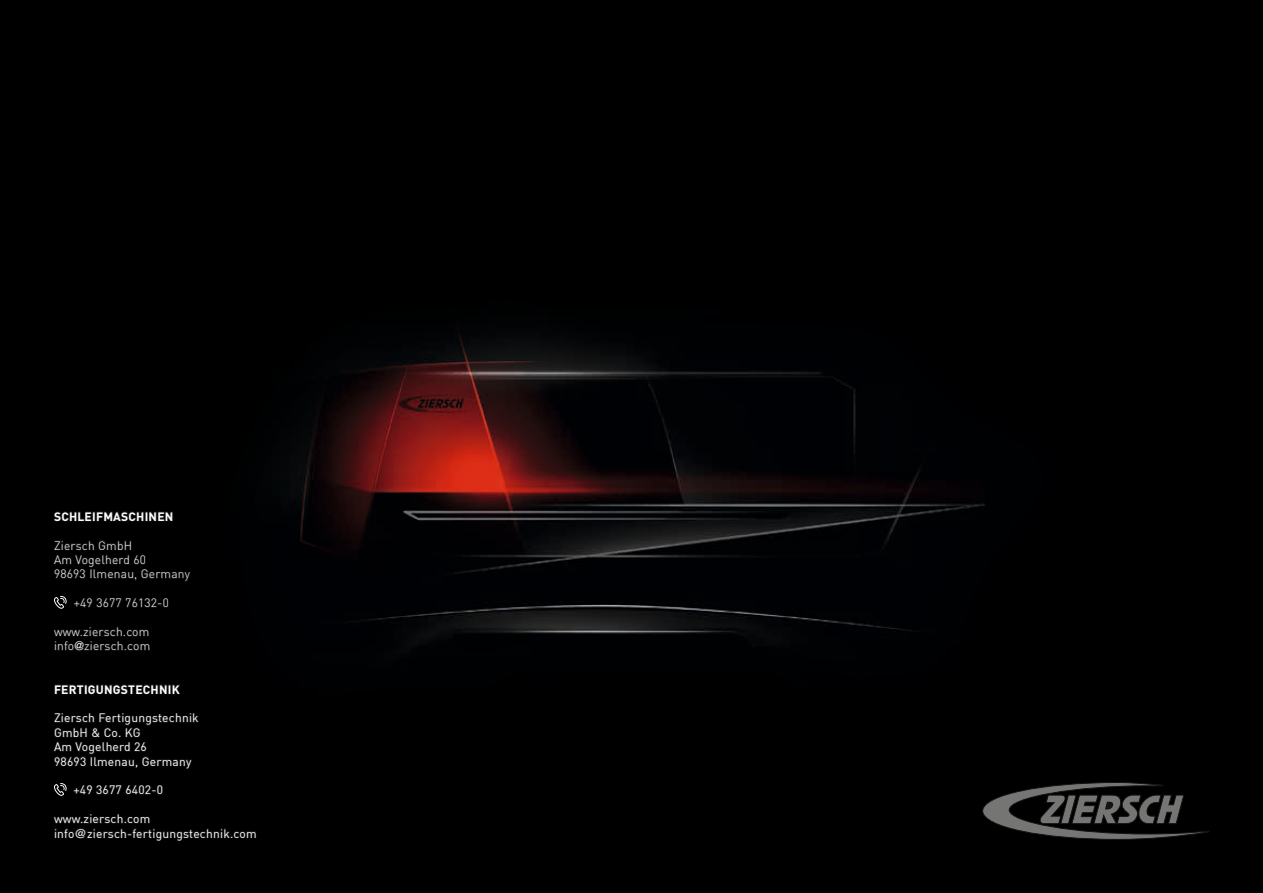
<style>
.page{position:relative;width:1263px;height:893px;background:#000}
.page>*{position:absolute;margin:0;border:0;box-sizing:border-box;transform-origin:0 0}
.t1{font:12px/14.4px "DIN";letter-spacing:.02em;color:#fff}
.t2{font:300 12px/14.4px "DIN";letter-spacing:.02em;color:#fff}
.t3{font:700 12px "DIN";letter-spacing:.02em;color:#fff}
.s1{font-family:"Helvetica"}
</style>
<div class="page">
<svg style="left:54px;top:511px;width:81px;height:11px"></svg>
<svg style="left:54px;top:540px;width:81px;height:39px"></svg>
<svg style="left:74px;top:598px;width:61px;height:10px"></svg>
<svg style="left:53px;top:627px;width:82px;height:24px"></svg>
<svg style="left:54px;top:684px;width:81px;height:10px"></svg>
<svg style="left:54px;top:713px;width:81px;height:53px"></svg>
<svg style="left:53px;top:814px;width:203px;height:27px"></svg>
<svg style="left:54px;top:596px;width:13px;height:13px"></svg>
<svg style="left:54px;top:783px;width:81px;height:13px"></svg>
<svg style="left:982px;top:782px;width:227px;height:58px"></svg>
<img style="left:135px;top:333px;width:985px;height:471px">
<p class="t3" style="left:54px;top:509px;width:121px">SCHLEIFMASCHINEN</p>
<p class="t2" style="left:54px;top:538px;width:138px">Ziersch GmbH<br>Am Vogelherd 60<br>98693 Ilmenau, Germany</p>
<p class="t2" style="left:74px;top:595px;width:97px">+49 3677 76132-0</p>
<p class="t2" style="left:54px;top:624px;width:98px">www.ziersch.com info<span class="s1">@</span>ziersch.com</p>
<p class="t3" style="left:54px;top:681px;width:127px">FERTIGUNGSTECHNIK</p>
<p class="t1" style="left:54px;top:711px;width:146px">Ziersch Fertigungstechnik<br>GmbH &amp; Co. KG<br>Am Vogelherd 26<br>98693 Ilmenau, Germany</p>
<p class="t1" style="left:73px;top:783px;width:91px">+49 3677 6402-0</p>
<p class="t1" style="left:54px;top:811px;width:204px">www.ziersch.com info<span class="s1">@</span>ziersch-fertigungstechnik.com</p>
</div>
